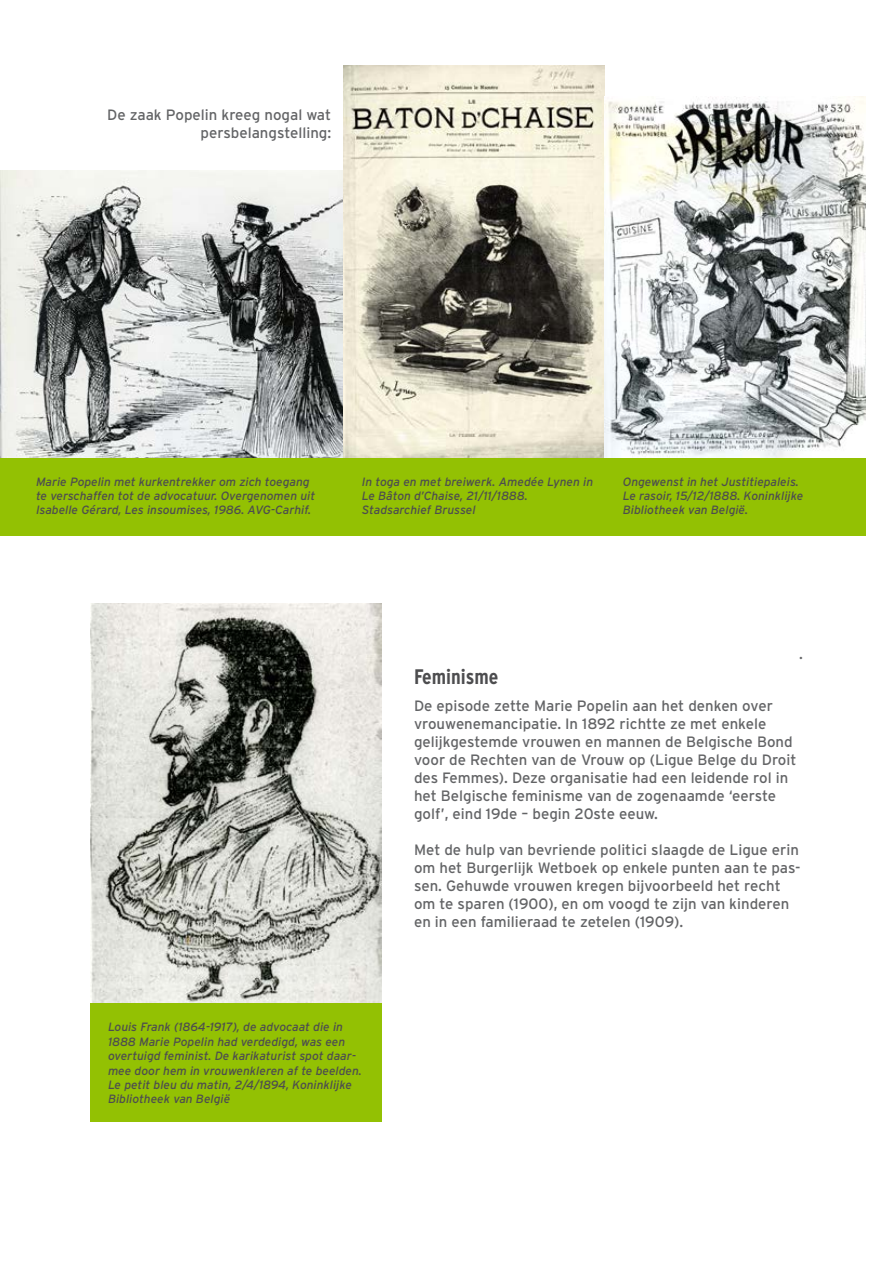
<style>
.page{position:relative;width:893px;height:1263px;background:#fff}
.page>*{position:absolute;margin:0;border:0;box-sizing:border-box;transform-origin:0 0}
.Headingstyle1{font:700 condensed 21px "Interstate";color:#4d4d4f}
.t1{font:15px/18px "Interstate";color:#636466}
.t2{font:italic 12px/14.4px "Interstate";color:#4d4d4f}
</style>
<div class="page">
<img style="left:90px;top:603px;width:292px;height:401px">
<div style="left:90px;top:1004px;width:292px;height:118px;background:#93c103"></div>
<img style="left:0;top:170px;width:344px;height:288px">
<div style="left:0;top:458px;width:344px;height:78px;background:#93c103"></div>
<img style="left:344px;top:65px;width:261px;height:393px">
<div style="left:344px;top:458px;width:261px;height:78px;background:#93c103"></div>
<img style="left:605px;top:97px;width:261px;height:361px">
<div style="left:605px;top:458px;width:261px;height:78px;background:#93c103"></div>
<p class="t1" style="left:107px;top:106px;width:226px;text-align:right">De zaak Popelin kreeg nogal wat persbelangstelling:</p>
<p class="t2" style="left:36px;top:474px;width:281px">Marie Popelin met kurkentrekker om zich toegang te verschaffen tot de advocatuur. Overgenomen uit<br>Isabelle Gérard, Les insoumises, 1986. AVG-Carhif.</p>
<p class="t2" style="left:362px;top:474px;width:233px">In toga en met breiwerk. Amedée Lynen in<br>Le Bâton d’Chaise, 21/11/1888.<br>Stadsarchief Brussel</p>
<p class="t2" style="left:623px;top:474px;width:182px">Ongewenst in het Justitiepaleis.<br>Le rasoir, 15/12/1888. Koninklijke<br>Bibliotheek van België.</p>
<p class="t1" style="left:799px;top:645px;width:5px">.</p>
<p class="t2" style="left:108px;top:1020px;width:255px">Louis Frank (1864-1917), de advocaat die in 1888 Marie Popelin had verdedigd, was een overtuigd feminist. De karikaturist spot daar&shy;mee door hem in vrouwenkleren af te beelden.<br>Le petit bleu du matin, 2/4/1894, Koninklijke Bibliotheek van België</p>
<p class="Headingstyle1" style="left:414px;top:665px;width:86px">Feminisme</p>
<p class="t1" style="left:414px;top:697px;width:384px">De episode zette Marie Popelin aan het denken over vrouwenemancipatie. In 1892 richtte ze met enkele gelijkgestemde vrouwen en mannen de Belgische Bond voor de Rechten van de Vrouw op (Ligue Belge du Droit des Femmes). Deze organisatie had een leidende rol in het Belgische feminisme van de zogenaamde ‘eerste golf’, eind 19de – begin 20ste eeuw.</p>
<p class="t1" style="left:414px;top:841px;width:388px">Met de hulp van bevriende politici slaagde de Ligue erin om het Burgerlijk Wetboek op enkele punten aan te pas&shy;sen. Gehuwde vrouwen kregen bijvoorbeeld het recht om te sparen (1900), en om voogd te zijn van kinderen en in een familieraad te zetelen (1909).</p>
</div>
